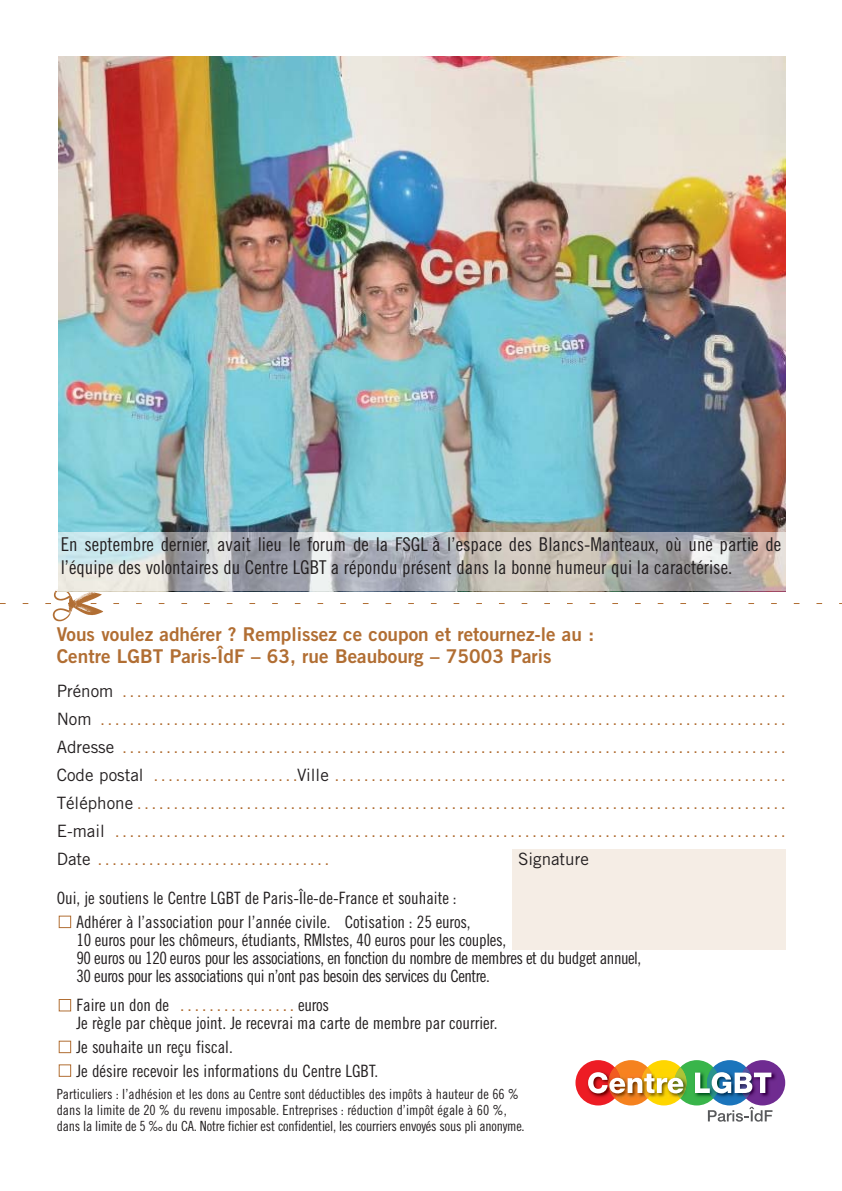
<style>
.page{position:relative;width:842px;height:1191px;background:#fff}
.page>*{position:absolute;margin:0;border:0;box-sizing:border-box;transform-origin:0 0}
.t1{font:19px/22.8px "Trade Gothic Cond Eighteen";color:#231f20}
.t2{font:19px/22.8px "Trade Gothic Bold Two";color:#b16e33}
.t3{font:17px/23.6px "Trade Gothic Cond Eighteen";color:#231f20}
.t4{font:17px/18px "Trade Gothic Cond Eighteen";letter-spacing:-.03em;color:#231f20}
.t5{font:17px "Trade Gothic";color:#231f20}
.t6{font:14px/16px "Trade Gothic Cond Eighteen";color:#231f20}
.t7{font:12px "Trade Gothic Bold Two";color:#b16e33}
.s1{font-family:"Trade Gothic";font-size:17px;color:#231f20}
.s2{font-family:"Trade Gothic Bold Two";font-size:12px;color:#b16e33}
</style>
<div class="page">
<img style="left:52px;top:590px;width:51px;height:31px">
<div style="left:512px;top:849px;width:273px;height:100px;background:#f5ede5"></div>
<div style="left:641px;top:1060px;width:46px;height:45px;background:#ffd600;border-radius:50%"></div>
<div style="left:608px;top:1060px;width:46px;height:45px;background:#f5821f;border-radius:50%"></div>
<div style="left:575px;top:1060px;width:46px;height:45px;background:#ed1c24;border-radius:50%"></div>
<div style="left:674px;top:1060px;width:45px;height:45px;background:#39b54a;border-radius:50%"></div>
<div style="left:707px;top:1060px;width:45px;height:45px;background:#1b75bc;border-radius:50%"></div>
<div style="left:740px;top:1060px;width:45px;height:45px;background:#6f2b91;border-radius:50%"></div>
<svg style="left:708px;top:1106px;width:64px;height:15px"></svg>
<img style="left:654px;top:1093px;width:20px;height:5px">
<img style="left:621px;top:1093px;width:27px;height:6px">
<img style="left:587px;top:1071px;width:34px;height:28px">
<img style="left:675px;top:1093px;width:32px;height:6px">
<img style="left:712px;top:1093px;width:28px;height:6px">
<img style="left:745px;top:1072px;width:31px;height:27px">
<img style="left:740px;top:1069px;width:12px;height:29px">
<img style="left:707px;top:1069px;width:12px;height:29px">
<img style="left:674px;top:1069px;width:13px;height:29px">
<img style="left:641px;top:1069px;width:13px;height:29px">
<img style="left:608px;top:1069px;width:13px;height:29px">
<img style="left:588px;top:1072px;width:96px;height:21px">
<svg style="left:695px;top:1072px;width:76px;height:21px;background:#9faebe"></svg>
<svg style="left:58px;top:915px;width:14px;height:162px"></svg>
<img style="left:59px;top:57px;width:726px;height:534px">
<img style="left:59px;top:533px;width:726px;height:57px">
<h1 class="t1" style="left:61px;top:534px;width:722px">En septembre dernier, avait lieu le forum de la FSGL à l’espace des Blancs-Manteaux, où une partie de l’équipe des volontaires du Centre LGBT a répondu présent dans la bonne humeur qui la caractérise.</h1>
<h1 class="t2" style="left:57px;top:624px;width:539px">Vous voulez adhérer ? Remplissez ce coupon et retournez-le au :<br>Centre LGBT Paris-ÎdF – 63, rue Beaubourg – 75003 Paris</h1>
<p class="t7" style="left:57px;top:688px;width:730px"><span class="s1">Prénom</span> . . . . . . . . . . . . . . . . . . . . . . . . . . . . . . . . . . . . . . . . . . . . . . . . . . . . . . . . . . . . . . . . . . . . . . . . . . . . . . . . . . . . . . . . . . .</p>
<p class="t7" style="left:57px;top:716px;width:730px"><span class="s1">Nom</span> . . . . . . . . . . . . . . . . . . . . . . . . . . . . . . . . . . . . . . . . . . . . . . . . . . . . . . . . . . . . . . . . . . . . . . . . . . . . . . . . . . . . . . . . . . . . . .</p>
<p class="t7" style="left:57px;top:744px;width:730px"><span class="s1">Adresse</span> . . . . . . . . . . . . . . . . . . . . . . . . . . . . . . . . . . . . . . . . . . . . . . . . . . . . . . . . . . . . . . . . . . . . . . . . . . . . . . . . . . . . . . . . . . .</p>
<p class="t7" style="left:57px;top:772px;width:730px"><span class="s1">Code postal</span> . . . . . . . . . . . . . . . . . . . .<span class="s1">Ville</span> . . . . . . . . . . . . . . . . . . . . . . . . . . . . . . . . . . . . . . . . . . . . . . . . . . . . . . . . . . . . . .</p>
<p class="t7" style="left:57px;top:800px;width:730px"><span class="s1">Téléphone</span> . . . . . . . . . . . . . . . . . . . . . . . . . . . . . . . . . . . . . . . . . . . . . . . . . . . . . . . . . . . . . . . . . . . . . . . . . . . . . . . . . . . . . . . . .</p>
<p class="t7" style="left:57px;top:828px;width:730px"><span class="s1">E-mail</span> . . . . . . . . . . . . . . . . . . . . . . . . . . . . . . . . . . . . . . . . . . . . . . . . . . . . . . . . . . . . . . . . . . . . . . . . . . . . . . . . . . . . . . . . . . . .</p>
<p class="t7" style="left:57px;top:856px;width:274px"><span class="s1">Date</span> . . . . . . . . . . . . . . . . . . . . . . . . . . . . . . . .</p>
<h2 class="t5" style="left:518px;top:853px;width:72px">Signature</h2>
<h2 class="t3" style="left:77px;top:888px;width:395px;text-indent:-20px">Oui, je soutiens le Centre LGBT de Paris-Île-de-France et souhaite :<br>Adhérer à l’association pour l’année civile. Cotisation : 25 euros,</h2>
<p class="t4" style="left:77px;top:932px;width:566px">10 euros pour les chômeurs, étudiants, RMIstes, 40 euros pour les couples,<br>90 euros ou 120 euros pour les associations, en fonction du nombre de membres et du budget annuel,<br>30 euros pour les associations qui n’ont pas besoin des services du Centre.</p>
<h2 class="t3" style="left:77px;top:997px;width:422px;line-height:18px">Faire un don de <span class="s2">. . . . . . . . . . . . . . . .</span> euros<br>Je règle par chèque joint. Je recevrai ma carte de membre par courrier.</h2>
<h2 class="t3" style="left:77px;top:1036px;width:303px">Je souhaite un reçu fiscal.<br>Je désire recevoir les informations du Centre LGBT.</h2>
<p class="t6" style="left:57px;top:1086px;width:469px">Particuliers : l’adhésion et les dons au Centre sont déductibles des impôts à hauteur de 66 % dans la limite de 20 % du revenu imposable. Entreprises : réduction d’impôt égale à 60 %, dans la limite de 5 ‰ du CA. Notre fichier est confidentiel, les courriers envoyés sous pli anonyme.</p>
</div>
